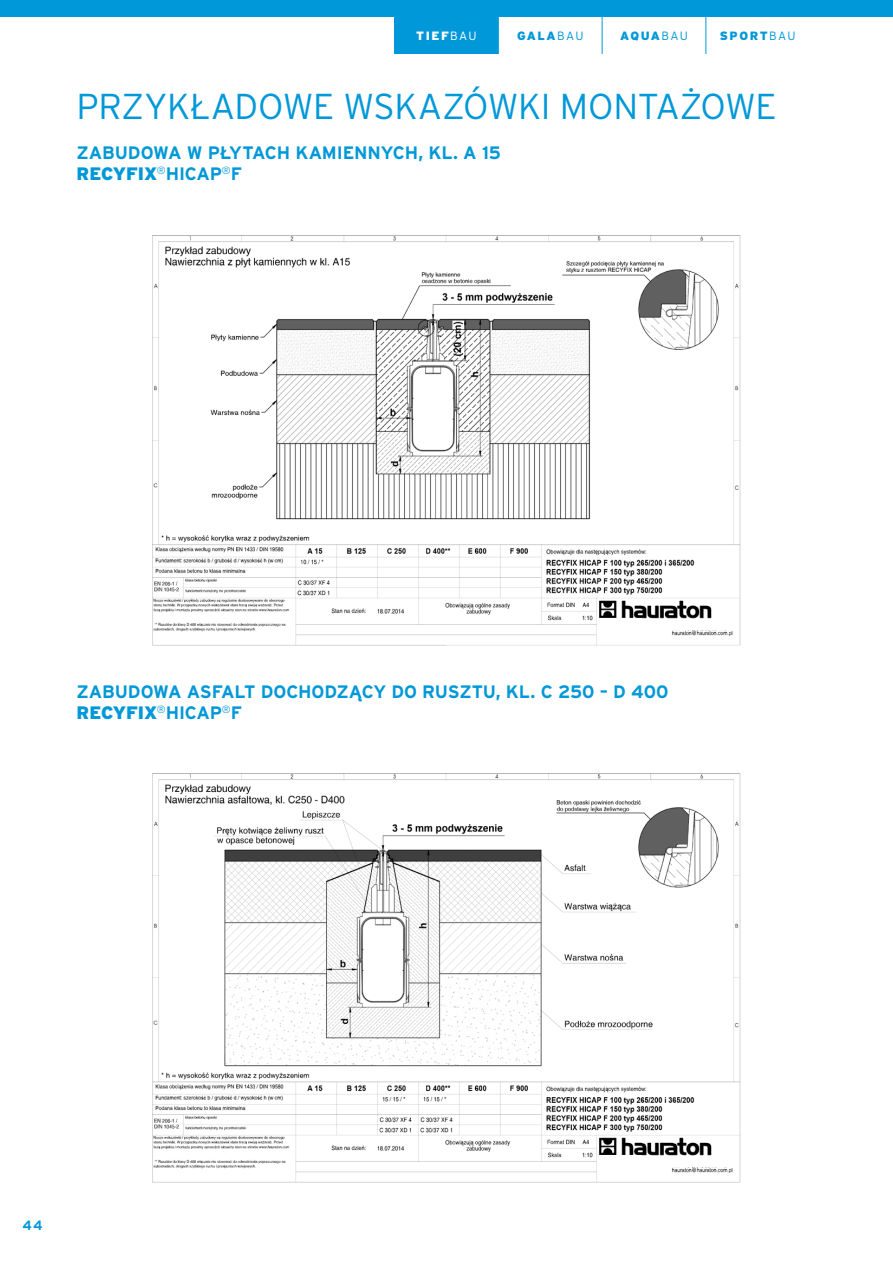
<style>
.page{position:relative;width:893px;height:1263px;background:#fff}
.page>*{position:absolute;margin:0;border:0;box-sizing:border-box;transform-origin:0 0}
.t1{font:300 36px "Interstate Pl";letter-spacing:-.01em;color:#0098d8}
.t2{font:700 18px/21px "Interstate Pl";letter-spacing:-.01em;color:#0098d8}
.t3{font:700 13.5px "Interstate Pl";color:#0098d8}
.t4{font:900 12px "Interstate Pl";letter-spacing:.125em;color:#0098d8}
.t5{font:900 12px "Interstate Pl";color:#fff}
.s1{font-weight:300}
.s2{font-weight:900}
</style>
<div class="page">
<div style="left:0;top:0;width:893px;height:17px;background:#0098d8"></div>
<div style="left:395px;top:17px;width:103px;height:37px;background:#0098d8"></div>
<hr style="left:705px;top:17px;width:1px;height:37px;background:#0098d8">
<hr style="left:602px;top:17px;width:1px;height:37px;background:#0098d8">
<hr style="left:498px;top:17px;width:1px;height:37px;background:#0098d8">
<img style="left:152px;top:773px;width:589px;height:409px">
<div style="left:598px;top:1156px;width:44px;height:17px;background:#fff"></div>
<div style="left:666px;top:1156px;width:62px;height:11px;background:#fff"></div>
<img style="left:152px;top:235px;width:589px;height:410px">
<div style="left:598px;top:618px;width:44px;height:17px;background:#fff"></div>
<div style="left:671px;top:619px;width:59px;height:11px;background:#fff"></div>
<p class="t5" style="left:416px;top:29px;width:62px">TIEF<span class="s1">BAU</span></p>
<p class="t4" style="left:517px;top:29px;width:68px">GALA<span class="s1">BAU</span></p>
<p class="t4" style="left:620px;top:29px;width:69px">AQUA<span class="s1">BAU</span></p>
<p class="t4" style="left:720px;top:29px;width:77px">SPORT<span class="s1">BAU</span></p>
<h1 class="t1" style="left:77px;top:86px;width:702px">PRZYKŁADOWE WSKAZÓWKI MONTAŻOWE</h1>
<p class="t2" style="left:77px;top:142px;width:426px">ZABUDOWA W PŁYTACH KAMIENNYCH, KL. A 15<br><span class="s2">RECYFIX</span><sup>®</sup>HICAP<sup>®</sup>F</p>
<p class="t2" style="left:77px;top:681px;width:593px">ZABUDOWA ASFALT DOCHODZĄCY DO RUSZTU, KL. C 250 – D 400<br><span class="s2">RECYFIX</span><sup>®</sup>HICAP<sup>®</sup>F</p>
<p class="t3" style="left:22px;top:1218px;width:22px">44</p>
</div>
